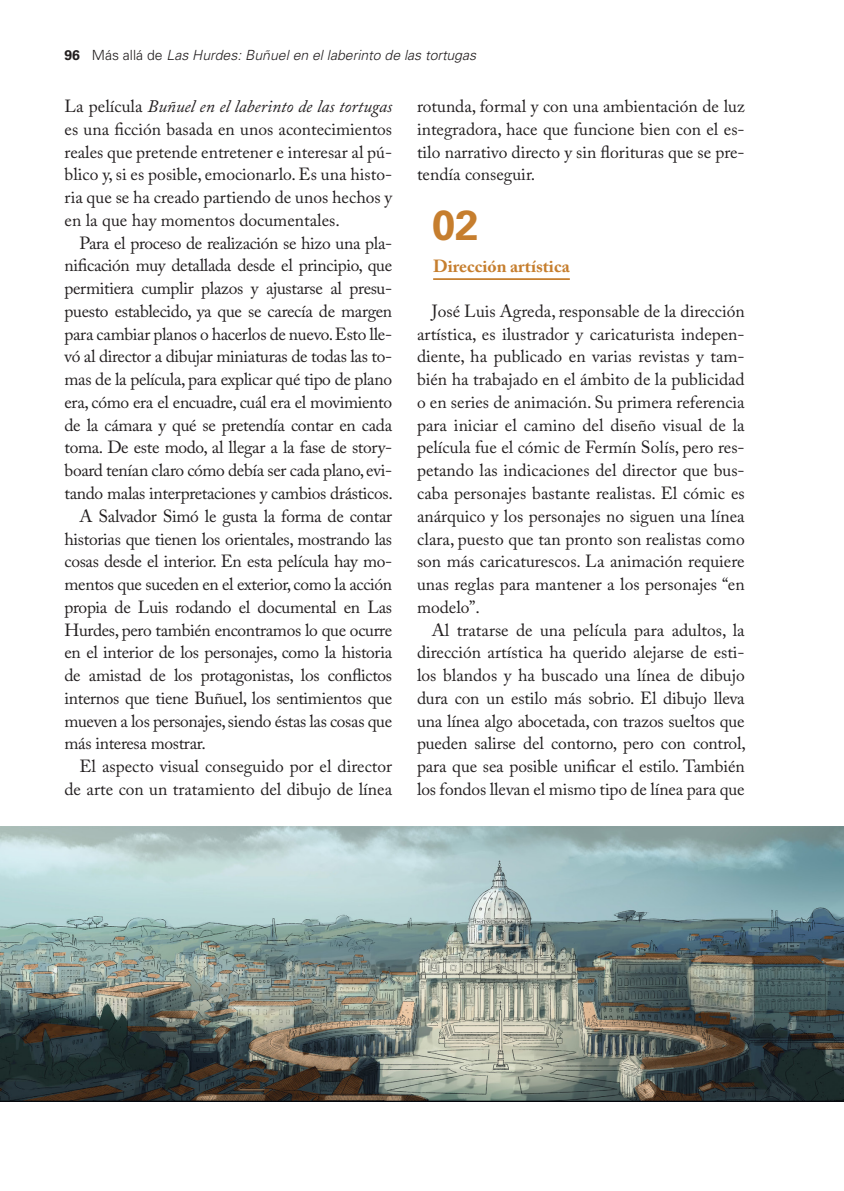
<style>
.page{position:relative;width:844px;height:1191px;background:#fff}
.page>*{position:absolute;margin:0;border:0;box-sizing:border-box;transform-origin:0 0}
.Texto{font:700 42px "Univers LT Std";color:#c67e2e}
.texto_común{font:17.5px/22.8px "Adobe Caslon Pro";color:#231f20;text-align:justify}
.texto_común-2{font:700 17.5px "Adobe Caslon Pro";color:#c67e2e}
.t1{font:italic 300 14px "Univers LT Std";color:#231f20}
.t2{font:700 14px "Univers LT Std";color:#231f20}
.s1{font-style:normal}
.s2{font-style:italic}
</style>
<div class="page">
<img style="left:0;top:826px;width:843px;height:275px">
<hr style="left:433px;top:278px;width:136px;height:2px;background:#c67e2e">
<p class="t1" style="left:92px;top:46px;width:385px"><span class="s1">Más allá de</span> Las Hurdes: Buñuel en el laberinto de las tortugas</p>
<p class="t2" style="left:64px;top:47px;width:17px">96</p>
<p class="texto_común" style="left:64px;top:95px;width:329px">La película <span class="s2">Buñuel en el laberinto de las tortugas </span>es una ficción basada en unos acontecimientos reales que pretende entretener e interesar al pú&shy;blico y, si es posible, emocionarlo. Es una histo&shy;ria que se ha creado partiendo de unos hechos y en la que hay momentos documentales.</p>
<p class="texto_común" style="left:64px;top:231px;width:330px;text-indent:15px">Para el proceso de realización se hizo una pla&shy;nificación muy detallada desde el principio, que permitiera cumplir plazos y ajustarse al presu&shy;puesto establecido, ya que se carecía de margen para cambiar planos o hacerlos de nuevo. Esto lle&shy;vó al director a dibujar miniaturas de todas las to&shy;mas de la película, para explicar qué tipo de plano era, cómo era el encuadre, cuál era el movimiento de la cámara y qué se pretendía contar en cada toma. De este modo, al llegar a la fase de story&shy;board tenían claro cómo debía ser cada plano, evi&shy;tando malas interpretaciones y cambios drásticos.</p>
<p class="texto_común" style="left:64px;top:504px;width:329px;text-indent:15px">A Salvador Simó le gusta la forma de contar historias que tienen los orientales, mostrando las cosas desde el interior. En esta película hay mo&shy;mentos que suceden en el exterior, como la acción propia de Luis rodando el documental en Las Hurdes, pero también encontramos lo que ocurre en el interior de los personajes, como la historia de amistad de los protagonistas, los conflictos internos que tiene Buñuel, los sentimientos que mueven a los personajes, siendo éstas las cosas que más interesa mostrar.</p>
<p class="texto_común" style="left:64px;top:754px;width:329px;text-align:right">El aspecto visual conseguido por el director de arte con un tratamiento del dibujo de línea</p>
<p class="texto_común" style="left:417px;top:95px;width:329px">rotunda, formal y con una ambientación de luz integradora, hace que funcione bien con el es&shy;tilo narrativo directo y sin florituras que se pre&shy;tendía conseguir.</p>
<p class="Texto" style="left:432px;top:201px;width:48px">02</p>
<p class="texto_común-2" style="left:433px;top:256px;width:138px">Dirección artística</p>
<p class="texto_común" style="left:417px;top:299px;width:329px;text-indent:15px">José Luis Agreda, responsable de la dirección artística, es ilustrador y caricaturista indepen&shy;diente, ha publicado en varias revistas y tam&shy;bién ha trabajado en el ámbito de la publicidad o en series de animación. Su primera referencia para iniciar el camino del diseño visual de la película fue el cómic de Fermín Solís, pero res&shy;petando las indicaciones del director que bus&shy;caba personajes bastante realistas. El cómic es anárquico y los personajes no siguen una línea clara, puesto que tan pronto son realistas como son más caricaturescos. La animación requiere unas reglas para mantener a los personajes “en modelo”.</p>
<p class="texto_común" style="left:417px;top:618px;width:330px;text-indent:15px">Al tratarse de una película para adultos, la dirección artística ha querido alejarse de esti&shy;los blandos y ha buscado una línea de dibujo dura con un estilo más sobrio. El dibujo lleva una línea algo abocetada, con trazos sueltos que pueden salirse del contorno, pero con control, para que sea posible unificar el estilo. También los fondos llevan el mismo tipo de línea para que</p>
</div>
